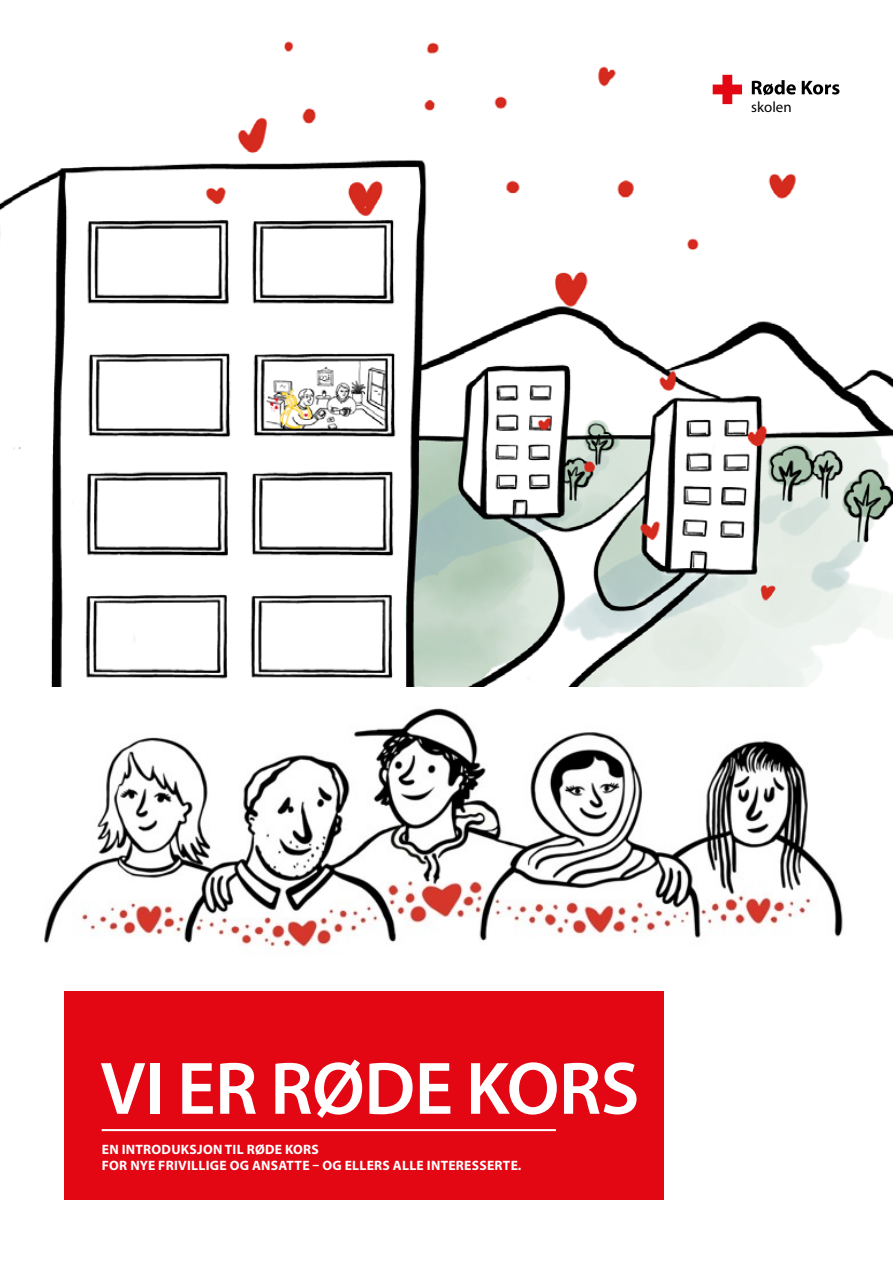
<style>
.page{position:relative;width:893px;height:1263px;background:#fff}
.page>*{position:absolute;margin:0;border:0;box-sizing:border-box;transform-origin:0 0}
.t1{font:600 75px "Myriad Pro";letter-spacing:-.01em;color:#fff}
.t2{font:15px "Myriad Pro";color:#000}
.t3{font:700 13.65px/16.4px "Myriad Pro";letter-spacing:.02em;color:#fff}
</style>
<div class="page">
<img style="left:0;top:41px;width:893px;height:638px">
<div style="left:703px;top:65px;width:146px;height:49px;background:#fff"></div>
<svg style="left:752px;top:80px;width:44px;height:15px"></svg>
<svg style="left:802px;top:81px;width:37px;height:14px"></svg>
<svg style="left:713px;top:75px;width:29px;height:29px"></svg>
<div style="left:64px;top:991px;width:599px;height:208px;background:#e30613"></div>
<hr style="left:102px;top:1129px;width:454px;height:2px;background:#fff">
<img style="left:44px;top:679px;width:799px;height:269px">
<p class="t2" style="left:751px;top:97px;width:42px">skolen</p>
<h1 class="t1" style="left:100px;top:1041px;width:541px">VI ER RØDE KORS</h1>
<p class="t3" style="left:102px;top:1140px;width:421px">EN INTRODUKSJON TIL RØDE KORS<br>FOR NYE FRIVILLIGE OG ANSATTE – OG ELLERS ALLE INTERESSERTE.</p>
</div>
